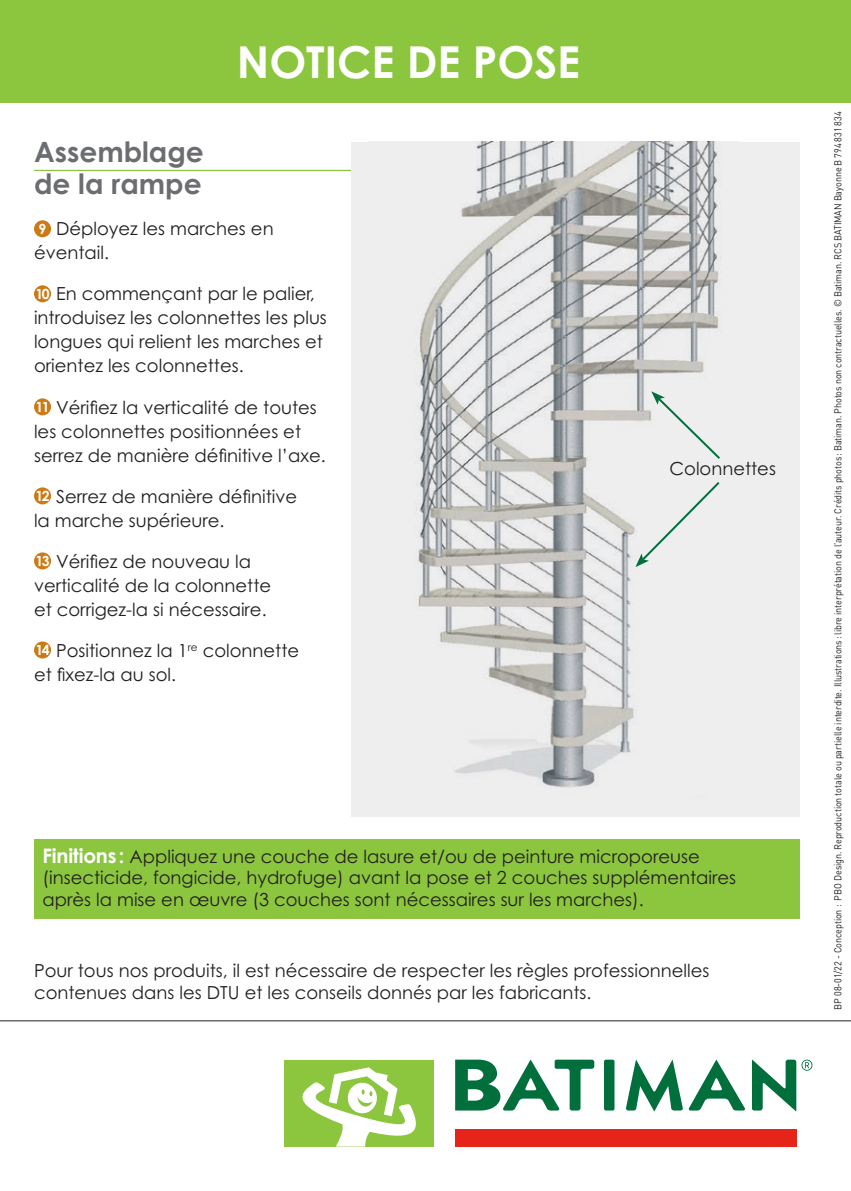
<style>
.page{position:relative;width:851px;height:1191px;background:#fff}
.page>*{position:absolute;margin:0;border:0;box-sizing:border-box;transform-origin:0 0}
.t1{font:700 44px "Century Gothic Std";color:#fff}
.t2{font:700 28px/32px "Century Gothic Std";color:#6c6d70}
.t3{font:18px/24px "Century Gothic Std";color:#231f20}
.t4{font:10px "DINOT";letter-spacing:-.01em;color:#231f20;scale:.9 1}
.s1{font-weight:700;font-size:14px;color:#fff}
.s2{font-weight:700;font-size:20px;color:#fff}
</style>
<div class="page">
<div style="left:0;top:0;width:850px;height:102px;background:#8bc63e"></div>
<hr style="left:850px;top:0;width:1px;height:130px;background:#8bc63e">
<hr style="left:850px;top:130px;width:1px;height:51px;background:#cb7a16">
<svg style="left:604px;top:1059px;width:10px;height:51px"></svg>
<svg style="left:626px;top:1059px;width:119px;height:52px"></svg>
<svg style="left:455px;top:1059px;width:139px;height:51px"></svg>
<svg style="left:752px;top:1059px;width:60px;height:52px"></svg>
<div style="left:455px;top:1129px;width:341px;height:17px;background:#e72419"></div>
<div style="left:284px;top:1059px;width:150px;height:87px;background:#8bc63e"></div>
<svg style="left:302px;top:1067px;width:114px;height:79px"></svg>
<hr style="left:34px;top:170px;width:321px;height:1px;background:#8bc63e">
<div style="left:34px;top:220px;width:17px;height:17px;background:#cb7a16;border-radius:50%"></div>
<div style="left:34px;top:285px;width:17px;height:17px;background:#cb7a16;border-radius:50%"></div>
<div style="left:34px;top:398px;width:17px;height:17px;background:#cb7a16;border-radius:50%"></div>
<div style="left:34px;top:487px;width:17px;height:17px;background:#cb7a16;border-radius:50%"></div>
<div style="left:34px;top:552px;width:17px;height:17px;background:#cb7a16;border-radius:50%"></div>
<div style="left:34px;top:641px;width:17px;height:17px;background:#cb7a16;border-radius:50%"></div>
<div style="left:351px;top:142px;width:448px;height:674px;background:#eeeeef"></div>
<img style="left:416px;top:142px;width:305px;height:646px">
<hr style="left:0;top:1020px;width:850px;height:1px;background:#231f20">
<div style="left:34px;top:839px;width:765px;height:79px;background:#8bc63e"></div>
<svg style="left:635px;top:480px;width:86px;height:87px"></svg>
<svg style="left:651px;top:391px;width:70px;height:70px"></svg>
<h1 class="t1" style="left:237px;top:34px;width:345px">NOTICE DE POSE</h1>
<h2 class="t2" style="left:34px;top:136px;width:171px">Assemblage de la rampe</h2>
<p class="t3" style="left:34px;top:217px;width:241px"><span class="s1">9</span> Déployez les marches en éventail.</p>
<p class="t3" style="left:34px;top:282px;width:294px"><span class="s1">10</span> En commençant par le palier, introduisez les colonnettes les plus longues qui relient les marches et orientez les colonnettes.</p>
<p class="t3" style="left:34px;top:395px;width:293px"><span class="s1">11</span> Vérifiez la verticalité de toutes les colonnettes positionnées et serrez de manière définitive l’axe.</p>
<p class="t3" style="left:34px;top:484px;width:265px"><span class="s1">12</span> Serrez de manière définitive la marche supérieure.</p>
<p class="t3" style="left:34px;top:549px;width:239px"><span class="s1">13</span> Vérifiez de nouveau la verticalité de la colonnette et corrigez-la si nécessaire.</p>
<p class="t3" style="left:34px;top:638px;width:266px"><span class="s1">14</span> Positionnez la 1<sup>re</sup> colonnette et fixez-la au sol.</p>
<p class="t3" style="left:669px;top:457px;width:108px">Colonnettes</p>
<p class="t3" style="left:43px;top:845px;width:695px;line-height:21.6px"><span class="s2">Finitions:</span> Appliquez une couche de lasure et/ou de peinture microporeuse (insecticide, fongicide, hydrofuge) avant la pose et 2 couches supplémentaires après la mise en œuvre (3 couches sont nécessaires sur les marches).</p>
<p class="t3" style="left:34px;top:959px;width:676px;line-height:21.6px">Pour tous nos produits, il est nécessaire de respecter les règles professionnelles contenues dans les DTU et les conseils donnés par les fabricants.</p>
<p class="t4" style="left:831px;top:1009px;width:999px;rotate:-90deg">BP 08-01/22 - Conception : PBO Design. Reproduction totale ou partielle interdite. Illustrations: libre interprétation de l’auteur. Crédits photos: Batiman. Photos non contractuelles. © Batiman. RCS BATIMAN Bayonne B 794 831 834</p>
</div>
